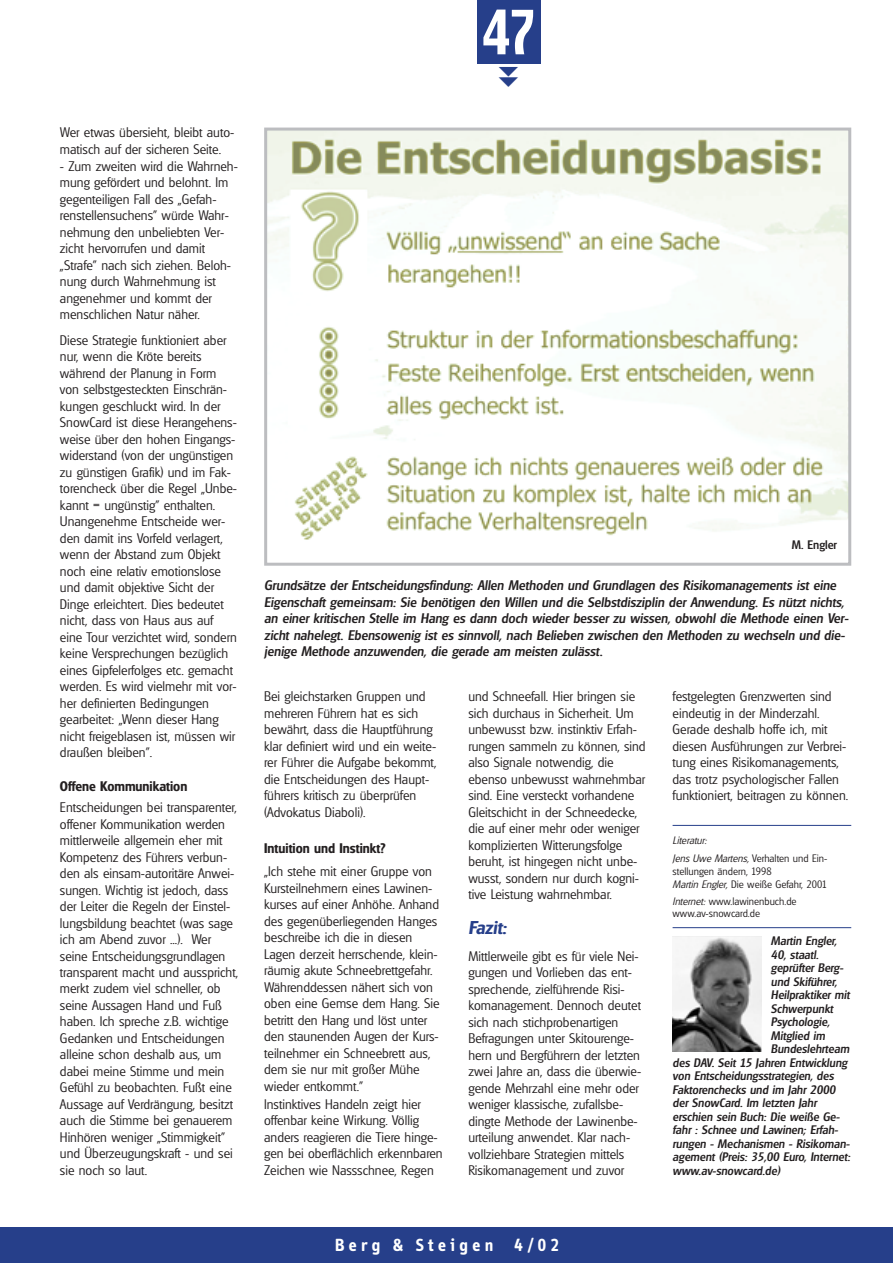
<style>
.page{position:relative;width:893px;height:1263px;background:#fff}
.page>*{position:absolute;margin:0;border:0;box-sizing:border-box;transform-origin:0 0}
.t1{font:54px "Techno";color:#fff}
.t2{font:700 18px "Info";letter-spacing:.245em;color:#fff}
.t3{font:italic 600 18px "Glasgow";color:#263f8a}
.t4{font:300 13.5px/16.5px "Glasgow";color:#231f20}
.t5{font:italic 500 13.5px/16.5px "Glasgow";color:#231f20}
.t6{font:600 13.5px "Glasgow";color:#231f20}
.t7{font:italic 500 12px "Glasgow";color:#231f20}
.t8{font:500 12px "Glasgow";color:#231f20}
.t9{font:300 10.5px/12.6px "Glasgow";color:#231f20}
.t10{font:italic 300 10.5px/18.8px "Glasgow";color:#231f20}
.s1{font-style:normal}
.s2{font-style:italic}
</style>
<div class="page">
<div style="left:1px;top:1227px;width:891px;height:35px;background:#263f8a"></div>
<div style="left:477px;top:0;width:64px;height:64px;background:#263f8a"></div>
<img style="left:268px;top:132px;width:579px;height:408px">
<div style="left:264px;top:128px;width:587px;height:438px;border:3px solid #bcbdc0"></div>
<hr style="left:672px;top:825px;width:179px;height:1px;background:#263f8a">
<img style="left:672px;top:936px;width:90px;height:115px">
<hr style="left:672px;top:927px;width:179px;height:1px;background:#263f8a">
<h1 class="t1" style="left:482px;top:0;width:55px">47</h1>
<p class="t4" style="left:60px;top:125px;width:176px">Wer etwas übersieht, bleibt auto&shy;matisch auf der sicheren Seite.</p>
<p class="t4" style="left:60px;top:159px;width:179px">- Zum zweiten wird die Wahrneh&shy;mung gefördert und belohnt. Im gegenteiligen Fall des „Gefah&shy;renstellensuchens" würde Wahr&shy;nehmung den unbeliebten Ver&shy;zicht hervorrufen und damit „Strafe" nach sich ziehen. Beloh&shy;nung durch Wahrnehmung ist angenehmer und kommt der menschlichen Natur näher.</p>
<p class="t4" style="left:60px;top:333px;width:179px">Diese Strategie funktioniert aber nur, wenn die Kröte bereits während der Planung in Form von selbstgesteckten Einschrän&shy;kungen geschluckt wird. In der<br>SnowCard ist diese Herangehens&shy;weise über den hohen Eingangs&shy;widerstand (von der ungünstigen zu günstigen Grafik) und im Fak&shy;torencheck über die Regel „Unbe&shy;kannt = ungünstig" enthalten.<br>Unangenehme Entscheide wer&shy;den damit ins Vorfeld verlagert, wenn der Abstand zum Objekt noch eine relativ emotionslose und damit objektive Sicht der<br>Dinge erleichtert. Dies bedeutet nicht, dass von Haus aus auf eine Tour verzichtet wird, sondern keine Versprechungen bezüglich eines Gipfelerfolges etc. gemacht werden. Es wird vielmehr mit vor&shy;her definierten Bedingungen gearbeitet: „Wenn dieser Hang nicht freigeblasen ist, müssen wir draußen bleiben".</p>
<p class="t6" style="left:60px;top:781px;width:129px">Offene Kommunikation</p>
<p class="t4" style="left:60px;top:800px;width:180px">Entscheidungen bei transparenter, offener Kommunikation werden mittlerweile allgemein eher mit<br>Kompetenz des Führers verbun&shy;den als einsam-autoritäre Anwei&shy;sungen. Wichtig ist jedoch, dass der Leiter die Regeln der Einstel&shy;lungsbildung beachtet (was sage ich am Abend zuvor ...). Wer seine Entscheidungsgrundlagen transparent macht und ausspricht, merkt zudem viel schneller, ob seine Aussagen Hand und Fuß haben. Ich spreche z.B. wichtige<br>Gedanken und Entscheidungen alleine schon deshalb aus, um dabei meine Stimme und mein<br>Gefühl zu beobachten. Fußt eine<br>Aussage auf Verdrängung, besitzt auch die Stimme bei genauerem<br>Hinhören weniger „Stimmigkeit" und Überzeugungskraft - und sei sie noch so laut.</p>
<p class="t8" style="left:792px;top:540px;width:47px">M. Engler</p>
<p class="t5" style="left:264px;top:578px;width:586px">Grundsätze der Entscheidungsfindung: Allen Methoden und Grundlagen des Risikomanagements ist eine Eigenschaft gemeinsam: Sie benötigen den Willen und die Selbstdisziplin der Anwendung. Es nützt nichts, an einer kritischen Stelle im Hang es dann doch wieder besser zu wissen, obwohl die Methode einen Ver&shy;zicht nahelegt. Ebensowenig ist es sinnvoll, nach Belieben zwischen den Methoden zu wechseln und die&shy;jenige Methode anzuwenden, die gerade am meisten zulässt.</p>
<p class="t4" style="left:264px;top:689px;width:174px">Bei gleichstarken Gruppen und mehreren Führern hat es sich bewährt, dass die Hauptführung klar definiert wird und ein weite&shy;rer Führer die Aufgabe bekommt, die Entscheidungen des Haupt&shy;führers kritisch zu überprüfen (Advokatus Diaboli).</p>
<p class="t6" style="left:264px;top:844px;width:123px">Intuition und Instinkt?</p>
<p class="t4" style="left:264px;top:864px;width:177px">„Ich stehe mit einer Gruppe von<br>Kursteilnehmern eines Lawinen&shy;kurses auf einer Anhöhe. Anhand des gegenüberliegenden Hanges beschreibe ich die in diesen<br>Lagen derzeit herrschende, klein&shy;räumig akute Schneebrettgefahr.<br>Währenddessen nähert sich von oben eine Gemse dem Hang. Sie betritt den Hang und löst unter den staunenden Augen der Kurs&shy;teilnehmer ein Schneebrett aus, dem sie nur mit großer Mühe wieder entkommt."</p>
<p class="t4" style="left:264px;top:1097px;width:180px">Instinktives Handeln zeigt hier offenbar keine Wirkung. Völlig anders reagieren die Tiere hinge&shy;gen bei oberflächlich erkennbaren Zeichen wie Nassschnee, Regen</p>
<p class="t4" style="left:468px;top:689px;width:179px">und Schneefall. Hier bringen sie sich durchaus in Sicherheit. Um unbewusst bzw. instinktiv Erfah&shy;rungen sammeln zu können, sind also Signale notwendig, die ebenso unbewusst wahrnehmbar sind. Eine versteckt vorhandene<br>Gleitschicht in der Schneedecke, die auf einer mehr oder weniger komplizierten Witterungsfolge beruht, ist hingegen nicht unbe&shy;wusst, sondern nur durch kogni&shy;tive Leistung wahrnehmbar.</p>
<h2 class="t3" style="left:468px;top:921px;width:40px">Fazit:</h2>
<p class="t4" style="left:468px;top:949px;width:174px">Mittlerweile gibt es für viele Nei&shy;gungen und Vorlieben das ent&shy;sprechende, zielführende Risi&shy;komanagement. Dennoch deutet sich nach stichprobenartigen<br>Befragungen unter Skitourenge&shy;hern und Bergführern der letzten zwei Jahre an, dass die überwie&shy;gende Mehrzahl eine mehr oder weniger klassische, zufallsbe&shy;dingte Methode der Lawinenbe&shy;urteilung anwendet. Klar nach&shy;vollziehbare Strategien mittels<br>Risikomanagement und zuvor</p>
<h2 class="t2" style="left:335px;top:1238px;width:226px">Berg &amp; Steigen 4/02</h2>
<p class="t4" style="left:672px;top:689px;width:177px">festgelegten Grenzwerten sind eindeutig in der Minderzahl.<br>Gerade deshalb hoffe ich, mit diesen Ausführungen zur Verbrei&shy;tung eines Risikomanagements, das trotz psychologischer Fallen funktioniert, beitragen zu können.</p>
<p class="t10" style="left:672px;top:831px;width:156px">Literatur:<br>Jens Uwe Martens, <span class="s1">Verhalten und Ein-</span></p>
<p class="t9" style="left:672px;top:866px;width:156px">stellungen ändern, 1998<br><span class="s2">Martin Engler,</span> Die weiße Gefahr, 2001</p>
<p class="t9" style="left:672px;top:896px;width:125px"><span class="s2">Internet:</span> www.lawinenbuch.de www.av-snowcard.de</p>
<p class="t7" style="left:771px;top:937px;width:67px">Martin Engler,</p>
<p class="t7" style="left:771px;top:950px;width:49px">40, staatl.</p>
<p class="t7" style="left:771px;top:964px;width:74px">geprüfter Berg-</p>
<p class="t7" style="left:771px;top:977px;width:68px">und Skiführer,</p>
<p class="t7" style="left:771px;top:991px;width:80px">Heilpraktiker mit</p>
<p class="t7" style="left:771px;top:1004px;width:64px">Schwerpunkt</p>
<p class="t7" style="left:771px;top:1018px;width:60px">Psychologie,</p>
<p class="t7" style="left:771px;top:1031px;width:56px">Mitglied im</p>
<p class="t7" style="left:771px;top:1045px;width:80px">Bundeslehrteam</p>
<p class="t7" style="left:672px;top:1058px;width:176px">des DAV. Seit 15 Jahren Entwicklung</p>
<p class="t7" style="left:672px;top:1072px;width:163px">von Entscheidungsstrategien, des</p>
<p class="t7" style="left:672px;top:1085px;width:164px">Faktorenchecks und im Jahr 2000</p>
<p class="t7" style="left:672px;top:1099px;width:146px">der SnowCard. Im letzten Jahr</p>
<p class="t7" style="left:672px;top:1112px;width:169px">erschien sein Buch: Die weiße Ge-</p>
<p class="t7" style="left:672px;top:1126px;width:167px">fahr : Schnee und Lawinen; Erfah-</p>
<p class="t7" style="left:672px;top:1139px;width:179px">rungen - Mechanismen - Risikoman-</p>
<p class="t7" style="left:672px;top:1153px;width:179px">agement (Preis: 35,00 Euro, Internet:</p>
<p class="t7" style="left:672px;top:1166px;width:109px">www.av-snowcard.de)</p>
</div>
